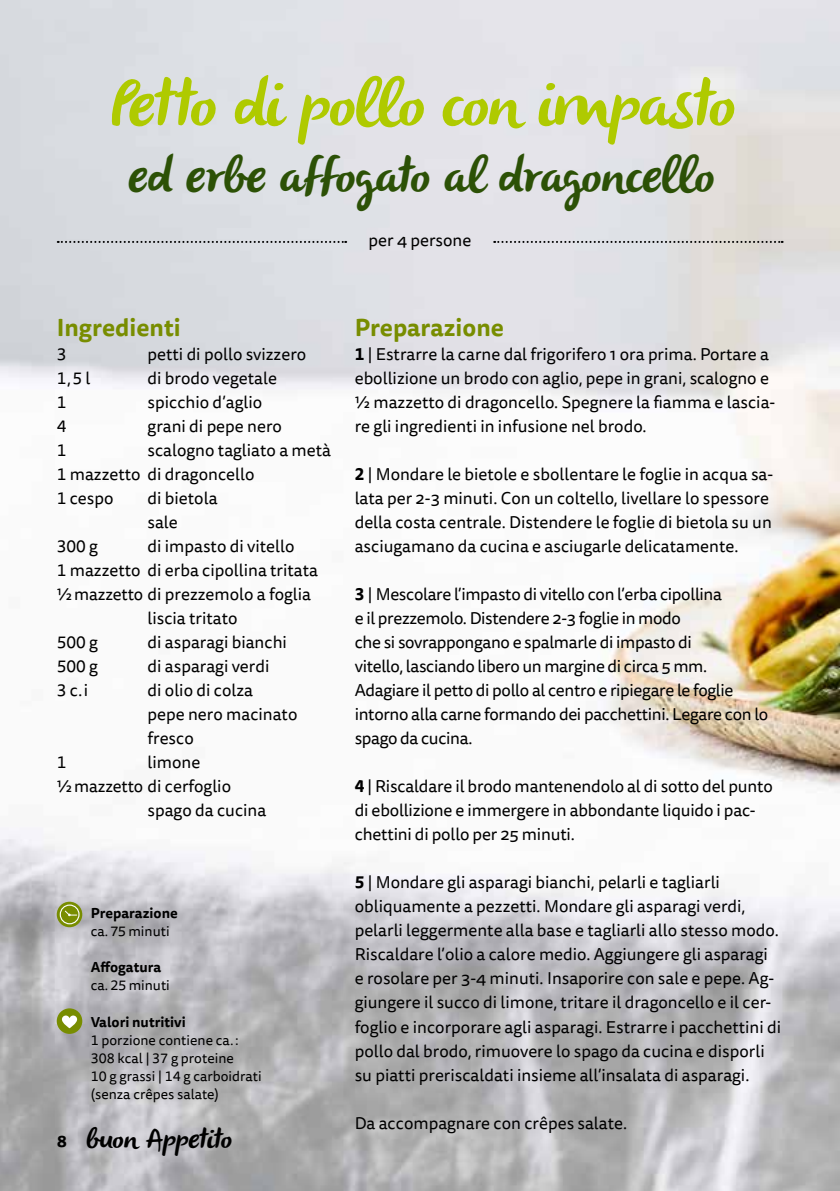
<style>
.page{position:relative;width:840px;height:1191px;background:#fff}
.page>*{position:absolute;margin:0;border:0;box-sizing:border-box;transform-origin:0 0}
.t1{font:italic 66px "Olivier";letter-spacing:-.01em;color:#afca00}
.t2{font:italic 50px "Olivier";color:#2c5106}
.t3{font:italic 28px "Olivier";color:#000}
.t4{font:700 24px "Tisa Sans OT";color:#788d00}
.t5{font:17px/24px "Tisa Sans OT";color:#000}
.t6{font:17px/24px "Tisa Sans OT";letter-spacing:-.02em;color:#000}
.t7{font:14px/18px "Tisa Sans OT";color:#000}
.t8{font:700 14px "Tisa Sans OT";color:#000}
.s1{font-family:"Tisa Sans OT";font-weight:700;font-style:normal;font-size:17px}
.s2{font-weight:700}
</style>
<div class="page">
<img style="left:0;top:0;width:839px;height:1191px">
<svg style="left:58px;top:241px;width:288px;height:2px"></svg>
<svg style="left:494px;top:241px;width:288px;height:2px"></svg>
<svg style="left:57px;top:901px;width:25px;height:26px"></svg>
<div style="left:60px;top:904px;width:19px;height:20px;border:1px solid #fff;border-radius:50%"></div>
<svg style="left:64px;top:909px;width:14px;height:7px"></svg>
<div style="left:57px;top:1008px;width:25px;height:26px;background:#788d00;border-radius:50%"></div>
<svg style="left:62px;top:1015px;width:15px;height:13px"></svg>
<h1 class="t1" style="left:107px;top:67px;width:627px">Petto di pollo con impasto</h1>
<h2 class="t2" style="left:127px;top:147px;width:587px">ed erbeaffogato al dragoncello</h2>
<p class="t5" style="left:368px;top:229px;width:104px">per 4 persone</p>
<h3 class="t4" style="left:57px;top:312px;width:125px">Ingredienti</h3>
<p class="t5" style="left:57px;top:343px;width:11px">3</p>
<p class="t5" style="left:147px;top:343px;width:160px">petti di pollo svizzero</p>
<p class="t5" style="left:57px;top:367px;width:35px">1,5 l</p>
<p class="t5" style="left:147px;top:367px;width:131px">di brodo vegetale</p>
<p class="t5" style="left:57px;top:391px;width:11px">1</p>
<p class="t5" style="left:147px;top:391px;width:116px">spicchio d’aglio</p>
<p class="t5" style="left:57px;top:415px;width:11px">4</p>
<p class="t5" style="left:147px;top:415px;width:136px">grani di pepe nero</p>
<p class="t5" style="left:57px;top:439px;width:11px">1</p>
<p class="t5" style="left:57px;top:439px;width:275px;text-indent:91px">scalogno tagliato a metà<br>1 mazzetto di dragoncello<br>1 cespo</p>
<p class="t5" style="left:147px;top:487px;width:71px">di bietola sale</p>
<p class="t5" style="left:57px;top:535px;width:43px">300 g</p>
<p class="t5" style="left:147px;top:535px;width:148px">di impasto di vitello</p>
<p class="t5" style="left:57px;top:559px;width:263px">1 mazzetto di erba cipollina tritata</p>
<p class="t5" style="left:57px;top:583px;width:256px">½mazzetto di prezzemolo a foglia</p>
<p class="t5" style="left:147px;top:607px;width:91px">liscia tritato</p>
<p class="t5" style="left:57px;top:631px;width:43px">500 g</p>
<p class="t5" style="left:147px;top:631px;width:141px">di asparagi bianchi</p>
<p class="t5" style="left:57px;top:655px;width:43px">500 g</p>
<p class="t5" style="left:147px;top:655px;width:123px">di asparagi verdi</p>
<p class="t5" style="left:57px;top:679px;width:33px">3 c.i</p>
<p class="t5" style="left:147px;top:679px;width:151px">di olio di colza<br>pepe nero macinato fresco</p>
<p class="t5" style="left:57px;top:751px;width:11px">1</p>
<p class="t5" style="left:147px;top:751px;width:54px">limone</p>
<p class="t5" style="left:57px;top:775px;width:176px">½mazzetto di cerfoglio</p>
<p class="t5" style="left:147px;top:799px;width:120px">spago da cucina</p>
<p class="t8" style="left:91px;top:904px;width:88px">Preparazione</p>
<p class="t7" style="left:91px;top:923px;width:80px">ca. 75 minuti</p>
<p class="t8" style="left:91px;top:958px;width:72px">Affogatura</p>
<p class="t7" style="left:91px;top:977px;width:81px">ca. 25 minuti</p>
<p class="t8" style="left:91px;top:1012px;width:96px">Valori nutritivi</p>
<p class="t7" style="left:91px;top:1031px;width:172px">1 porzione contiene ca.:<br>308 kcal | 37 g proteine<br>10 g grassi | 14 g carboidrati (senza crêpes salate)</p>
<h3 class="t3" style="left:57px;top:1123px;width:176px"><span class="s1">8</span> buo n Appetito</h3>
<h3 class="t4" style="left:354px;top:312px;width:151px">Preparazione</h3>
<p class="t5" style="left:354px;top:343px;width:422px"><span class="s2">1</span> | Estrarre la carne dal frigorifero 1 ora prima. Portare a ebollizione un brodo con aglio, pepe in grani, scalogno e ½ mazzetto di dragoncello. Spegnere la fiamma e lascia&shy;re gli ingredienti in infusione nel brodo.</p>
<p class="t5" style="left:354px;top:463px;width:420px"><span class="s2">2</span> | Mondare le bietole e sbollentare le foglie in acqua sa&shy;lata per 2-3 minuti. Con un coltello, livellare lo spessore della costa centrale. Distendere le foglie di bietola su un asciugamano da cucina e asciugarle delicatamente.</p>
<p class="t6" style="left:354px;top:583px;width:415px"><span class="s2">3</span> | Mescolare l’impasto di vitello con l’erba cipollina<br>e il prezzemolo. Distendere 2-3 foglie in modo<br>che si sovrappongano e spalmarle di impasto di<br>vitello, lasciando libero un margine di circa 5 mm.<br>Adagiare il petto di pollo al centro e ripiegare le foglie intorno alla carne formando dei pacchettini. Legare con lo spago da cucina.</p>
<p class="t5" style="left:354px;top:775px;width:419px"><span class="s2">4</span> | Riscaldare il brodo mantenendolo al di sotto del punto di ebollizione e immergere in abbondante liquido i pac&shy;chettini di pollo per 25 minuti.</p>
<p class="t5" style="left:354px;top:871px;width:427px"><span class="s2">5</span> | Mondare gli asparagi bianchi, pelarli e tagliarli obliquamente a pezzetti. Mondare gli asparagi verdi, pelarli leggermente alla base e tagliarli allo stesso modo.<br>Riscaldare l’olio a calore medio. Aggiungere gli asparagi<br>e rosolare per 3-4 minuti. Insaporire con sale e pepe. Ag&shy;giungere il succo di limone, tritare il dragoncello e il cer&shy;foglio e incorporare agli asparagi. Estrarre i pacchettini di pollo dal brodo, rimuovere lo spago da cucina e disporli su piatti preriscaldati insieme all’insalata di asparagi.</p>
<p class="t5" style="left:354px;top:1111px;width:274px">Da accompagnare con crêpes salate.</p>
</div>
